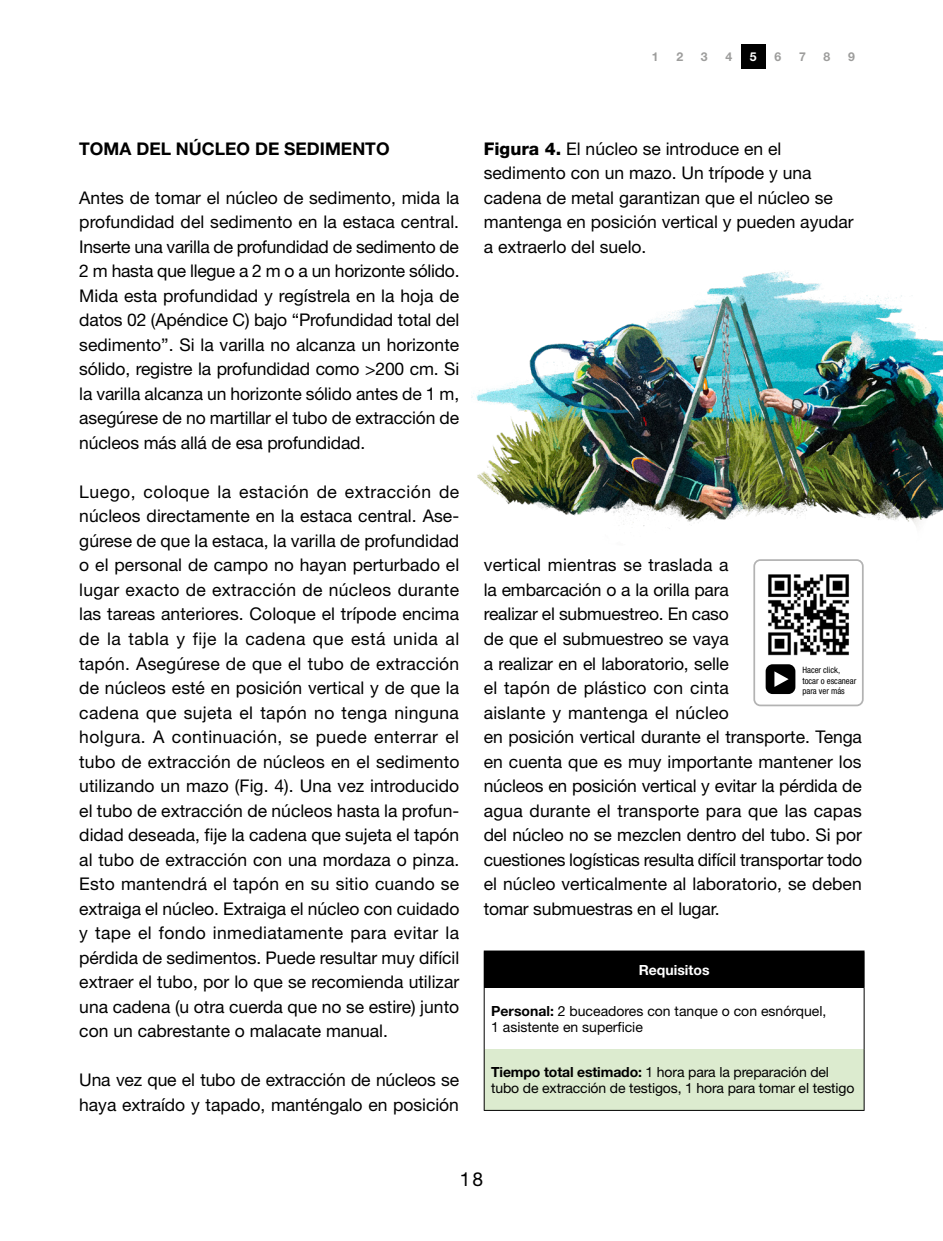
<style>
.page{position:relative;width:943px;height:1241px;background:#fff}
.page>*{position:absolute;margin:0;border:0;box-sizing:border-box;transform-origin:0 0}
.t1{font:19.25px "Helvetica Neue";color:#000}
.TNC_Paragraph_A{font:17.5px/24.5px "Helvetica Neue";letter-spacing:-.005em;color:#000;text-align:justify}
.TNC_Figure_table_legend{font:17.5px/24.5px "Helvetica Neue";color:#000}
.TNC_Subheading{font:700 17.5px "Helvetica Neue";color:#000}
.TNC_Table_text_A{font:14px/15.8px "Helvetica Neue";letter-spacing:-.01em;color:#000}
.TNC_Table_text_C{font:700 14px "Helvetica Neue";color:#fff}
.t2{font:700 12.25px "Helvetica Neue";color:#9d9d9c}
.t3{font:700 12.25px "Helvetica Neue";color:#fff}
.TNC_Paragraph_A-2{font:condensed 8.75px/10.5px "Helvetica Neue";color:#000}
.s1{font-weight:800}
.s2{font-weight:700}
</style>
<div class="page">
<img style="left:471px;top:270px;width:472px;height:302px">
<div style="left:484px;top:950px;width:380px;height:37px;background:#000"></div>
<div style="left:484px;top:1048px;width:380px;height:62px;background:#dcebcf"></div>
<hr style="left:484px;top:987px;width:1px;height:61px;background:#000">
<hr style="left:863px;top:987px;width:1px;height:61px;background:#000">
<hr style="left:484px;top:1048px;width:1px;height:61px;background:#000">
<hr style="left:863px;top:1048px;width:1px;height:61px;background:#000">
<hr style="left:484px;top:1109px;width:380px;height:1px;background:#000">
<div style="left:754px;top:560px;width:108px;height:145px;background:#fff;border-radius:6px"></div>
<div style="left:753px;top:559px;width:110px;height:147px;border:2px solid #000;border-radius:6px"></div>
<img style="left:768px;top:574px;width:81px;height:82px">
<div style="left:765px;top:664px;width:30px;height:30px;background:#000;border-radius:7px"></div>
<svg style="left:774px;top:671px;width:14px;height:15px"></svg>
<div style="left:741px;top:44px;width:24px;height:25px;background:#000"></div>
<p class="t2" style="left:652px;top:49px;width:8px">1</p>
<p class="t2" style="left:676px;top:49px;width:8px">2</p>
<p class="t2" style="left:701px;top:49px;width:8px">3</p>
<p class="t2" style="left:725px;top:49px;width:8px">4</p>
<p class="t3" style="left:750px;top:49px;width:8px">5</p>
<p class="t2" style="left:774px;top:49px;width:8px">6</p>
<p class="t2" style="left:799px;top:49px;width:8px">7</p>
<p class="t2" style="left:823px;top:49px;width:8px">8</p>
<p class="t2" style="left:848px;top:49px;width:8px">9</p>
<p class="TNC_Subheading" style="left:79px;top:138px;width:312px">TOMA DEL NÚCLEO DE SEDIMENTO</p>
<p class="TNC_Paragraph_A" style="left:79px;top:185px;width:382px">Antes de tomar el núcleo de sedimento, mida la profundidad del sedimento en la estaca central.<br>Inserte una varilla de profundidad de sedimento de 2 m hasta que llegue a 2 m o a un horizonte sólido.<br>Mida esta profundidad y regístrela en la hoja de datos 02 (Apéndice C) bajo “Profundidad total del sedimento”. Si la varilla no alcanza un horizonte sólido, registre la profundidad como &gt;200 cm. Si la varilla alcanza un horizonte sólido antes de 1 m, asegúrese de no martillar el tubo de extracción de núcleos más allá de esa profundidad.</p>
<p class="TNC_Paragraph_A" style="left:79px;top:479px;width:382px">Luego, coloque la estación de extracción de núcleos directamente en la estaca central. Ase&shy;gúrese de que la estaca, la varilla de profundidad o el personal de campo no hayan perturbado el lugar exacto de extracción de núcleos durante las tareas anteriores. Coloque el trípode encima de la tabla y fije la cadena que está unida al tapón. Asegúrese de que el tubo de extracción de núcleos esté en posición vertical y de que la cadena que sujeta el tapón no tenga ninguna holgura. A continuación, se puede enterrar el tubo de extracción de núcleos en el sedimento utilizando un mazo (Fig. 4). Una vez introducido el tubo de extracción de núcleos hasta la profun&shy;didad deseada, fije la cadena que sujeta el tapón al tubo de extracción con una mordaza o pinza.<br>Esto mantendrá el tapón en su sitio cuando se extraiga el núcleo. Extraiga el núcleo con cuidado y tape el fondo inmediatamente para evitar la pérdida de sedimentos. Puede resultar muy difícil extraer el tubo, por lo que se recomienda utilizar una cadena (u otra cuerda que no se estire) junto con un cabrestante o malacate manual.</p>
<p class="TNC_Paragraph_A" style="left:79px;top:1067px;width:381px">Una vez que el tubo de extracción de núcleos se haya extraído y tapado, manténgalo en posición</p>
<p class="TNC_Figure_table_legend" style="left:484px;top:136px;width:371px"><span class="s1">Figura 4.</span> El núcleo se introduce en el sedimento con un mazo. Un trípode y una cadena de metal garantizan que el núcleo se mantenga en posición vertical y pueden ayudar a extraerlo del suelo.</p>
<p class="TNC_Paragraph_A" style="left:484px;top:552px;width:380px;text-align:left">vertical mientras se traslada a<br>la embarcación o a la orilla para<br>realizar el submuestreo. En caso<br>de que el submuestreo se vaya<br>a realizar en el laboratorio, selle<br>el tapón de plástico con cinta<br>aislante y mantenga el núcleo<br>en posición vertical durante el transporte. Tenga en cuenta que es muy importante mantener los núcleos en posición vertical y evitar la pérdida de agua durante el transporte para que las capas del núcleo no se mezclen dentro del tubo. Si por cuestiones logísticas resulta difícil transportar todo el núcleo verticalmente al laboratorio, se deben tomar submuestras en el lugar.</p>
<p class="TNC_Paragraph_A-2" style="left:802px;top:664px;width:55px">Hacer click, tocar o escanear para ver más</p>
<p class="TNC_Table_text_C" style="left:638px;top:961px;width:72px">Requisitos</p>
<p class="TNC_Table_text_A" style="left:491px;top:1002px;width:337px"><span class="s2">Personal:</span> 2 buceadores con tanque o con esnórquel,<br>1 asistente en superficie</p>
<p class="TNC_Table_text_A" style="left:491px;top:1063px;width:365px"><span class="s2">Tiempo total estimado:</span> 1 hora para la preparación del tubo de extracción de testigos, 1 hora para tomar el testigo</p>
<p class="t1" style="left:460px;top:1166px;width:25px">18</p>
</div>
